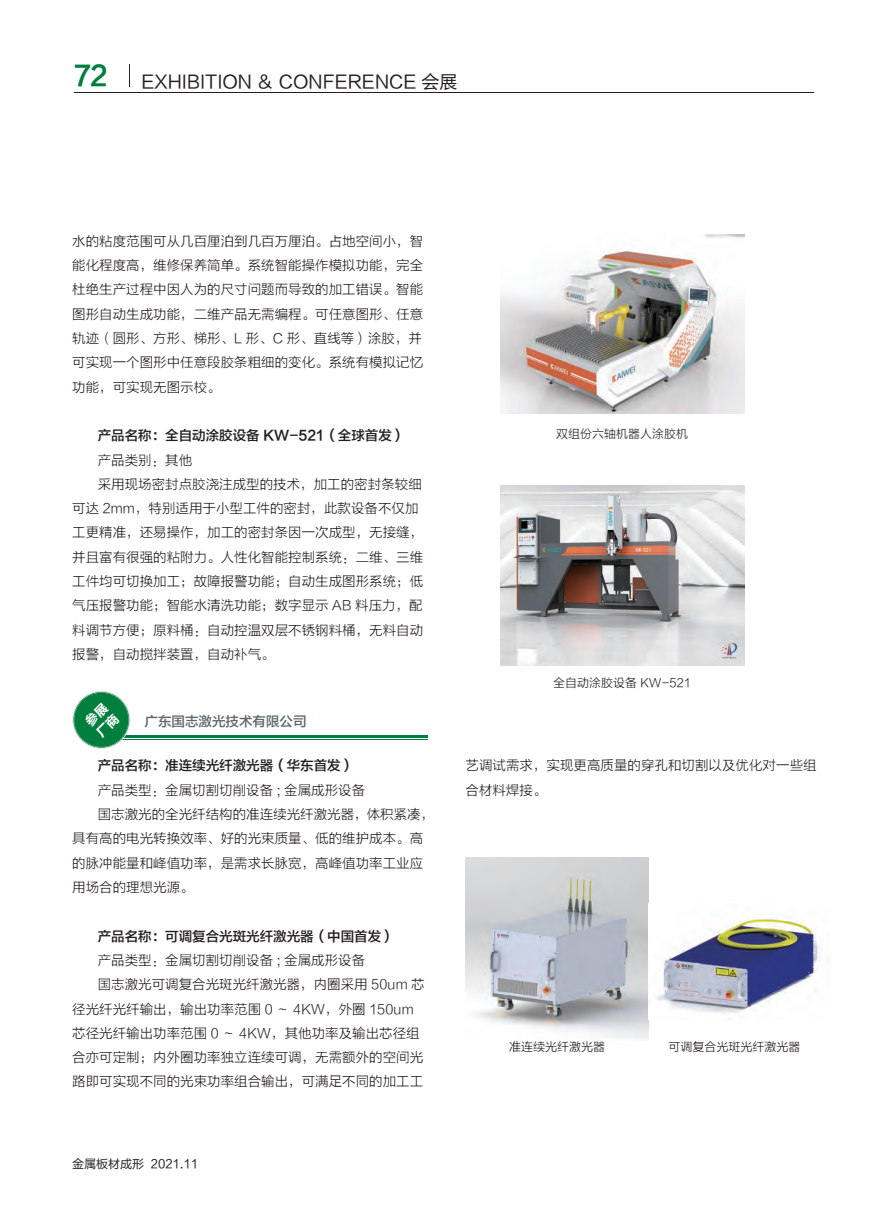
<style>
.page{position:relative;width:893px;height:1212px;background:#fff}
.page>*{position:absolute;margin:0;border:0;box-sizing:border-box;transform-origin:0 0}
.t1{font:27px "FZLTCHJW GB1 0";color:#007e3d}
.t2{font:18px "FZLTHK GBK1 0";color:#231f20}
.t3{font:13.5px/24.3px "FZLTXHK";color:#231f20;text-align:justify}
.t4{font:13.5px "FZLTZHK GBK1 0";color:#231f20}
.t5{font:13.5px "FZLTZHK GBK1 0";color:#5f696f}
.t6{font:13.05px/15.8px "FZLTCHJW GB1 0";color:#fff}
.t7{font:12px "FZLTXHK";color:#231f20}
.t8{font:12px "FZLTHK GBK1 0";color:#231f20}
</style>
<div class="page">
<hr style="left:74px;top:92px;width:739px;height:1px;background:#231f20">
<img style="left:500px;top:234px;width:244px;height:180px">
<img style="left:500px;top:485px;width:244px;height:181px">
<hr style="left:108px;top:735px;width:320px;height:2px;background:#007e3d">
<hr style="left:108px;top:739px;width:320px;height:1px;background:#007e3d">
<svg style="left:72px;top:691px;width:58px;height:58px"></svg>
<img style="left:466px;top:857px;width:182px;height:182px">
<img style="left:656px;top:917px;width:175px;height:103px">
<h1 class="t1" style="left:74px;top:61px;width:35px">72</h1>
<h2 class="t2" style="left:142px;top:72px;width:317px">EXHIBITION ＆ CONFERENCE 会展</h2>
<p class="t3" style="left:72px;top:229px;width:352px">水的粘度范围可从几百厘泊到几百万厘泊。占地空间小，智能化程度高，维修保养简单。系统智能操作模拟功能，完全杜绝生产过程中因人为的尺寸问题而导致的加工错误。智能图形自动生成功能，二维产品无需编程。可任意图形、任意轨迹（圆形、方形、梯形、L 形、C 形、直线等）涂胶，并可实现一个图形中任意段胶条粗细的变化。系统有模拟记忆功能，可实现无图示校。</p>
<p class="t4" style="left:98px;top:428px;width:309px">产品名称：全自动涂胶设备 KW-521（全球首发）</p>
<p class="t3" style="left:98px;top:448px;width:96px">产品类别：其他</p>
<p class="t3" style="left:98px;top:472px;width:326px">采用现场密封点胶浇注成型的技术，加工的密封条较细</p>
<p class="t3" style="left:72px;top:497px;width:348px">可达 2mm，特别适用于小型工件的密封，此款设备不仅加</p>
<p class="t3" style="left:72px;top:521px;width:352px">工更精准，还易操作，加工的密封条因一次成型，无接缝，</p>
<p class="t3" style="left:72px;top:545px;width:352px">并且富有很强的粘附力。人性化智能控制系统：二维、三维</p>
<p class="t3" style="left:72px;top:569px;width:352px">工件均可切换加工；故障报警功能；自动生成图形系统；低</p>
<p class="t3" style="left:72px;top:594px;width:352px">气压报警功能；智能水清洗功能；数字显示 AB 料压力，配</p>
<p class="t3" style="left:72px;top:618px;width:352px">料调节方便；原料桶：自动控温双层不锈钢料桶，无料自动</p>
<p class="t3" style="left:72px;top:642px;width:204px">报警，自动搅拌装置，自动补气。</p>
<p class="t6" style="left:82px;top:718px;width:28px;rotate:-45deg">参展厂商</p>
<p class="t5" style="left:145px;top:713px;width:163px">广东国志激光技术有限公司</p>
<p class="t4" style="left:98px;top:758px;width:258px">产品名称：准连续光纤激光器（华东首发）</p>
<p class="t3" style="left:98px;top:778px;width:269px">产品类型：金属切割切削设备 ; 金属成形设备</p>
<p class="t3" style="left:98px;top:802px;width:338px">国志激光的全光纤结构的准连续光纤激光器，体积紧凑，</p>
<p class="t3" style="left:72px;top:827px;width:352px">具有高的电光转换效率、好的光束质量、低的维护成本。高</p>
<p class="t3" style="left:72px;top:851px;width:352px">的脉冲能量和峰值功率，是需求长脉宽，高峰值功率工业应</p>
<p class="t3" style="left:72px;top:875px;width:123px">用场合的理想光源。</p>
<p class="t4" style="left:98px;top:928px;width:299px">产品名称：可调复合光斑光纤激光器（中国首发）</p>
<p class="t3" style="left:98px;top:948px;width:269px">产品类型：金属切割切削设备 ; 金属成形设备</p>
<p class="t3" style="left:98px;top:973px;width:328px">国志激光可调复合光斑光纤激光器，内圈采用 50um 芯</p>
<p class="t3" style="left:72px;top:997px;width:343px">径光纤光纤输出，输出功率范围 0 ～ 4KW，外圈 150um</p>
<p class="t3" style="left:72px;top:1021px;width:349px">芯径光纤输出功率范围 0 ～ 4KW，其他功率及输出芯径组</p>
<p class="t3" style="left:72px;top:1045px;width:352px">合亦可定制；内外圈功率独立连续可调，无需额外的空间光</p>
<p class="t3" style="left:72px;top:1070px;width:352px">路即可实现不同的光束功率组合输出，可满足不同的加工工</p>
<p class="t8" style="left:72px;top:1157px;width:127px">金属板材成形 2021.11</p>
<p class="t7" style="left:556px;top:427px;width:133px">双组份六轴机器人涂胶机</p>
<p class="t7" style="left:553px;top:676px;width:139px">全自动涂胶设备 KW-521</p>
<p class="t3" style="left:466px;top:754px;width:352px">艺调试需求，实现更高质量的穿孔和切割以及优化对一些组合材料焊接。</p>
<p class="t7" style="left:509px;top:1040px;width:97px">准连续光纤激光器</p>
<p class="t7" style="left:669px;top:1040px;width:134px">可调复合光斑光纤激光器</p>
</div>
